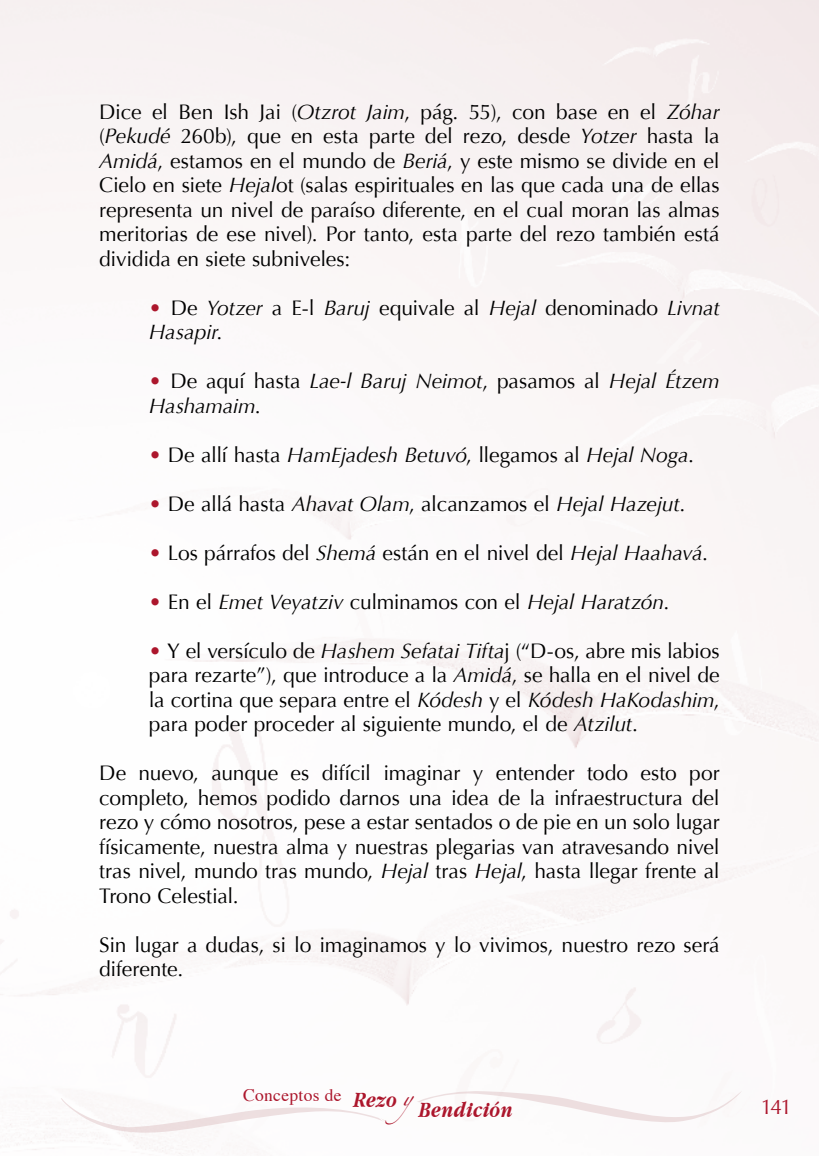
<style>
.page{position:relative;width:819px;height:1156px;background:#fff}
.page>*{position:absolute;margin:0;border:0;box-sizing:border-box;transform-origin:0 0}
.t1{font:italic 700 22.57px "Apple Garamond";letter-spacing:.02em;color:#ac162c}
.t2{font:21px/24.5px "Optima";letter-spacing:-.005em;color:#000;text-align:justify}
.t3{font:italic 21px/24.5px "Optima";letter-spacing:-.005em;color:#000}
.t4{font:21px "Optima";color:#ac162c}
.t5{font:17.5px "Times";letter-spacing:.02em;color:#ac162c}
.s1{font-style:italic}
.s2{font-style:normal;color:#ac162c}
.s3{font-style:normal}
.s4{color:#ac162c}
.s5{font-family:"Apple Garamond";font-weight:700;font-style:italic;font-size:22.57px}
.s6{font-family:"Zapfino"}
</style>
<div class="page">
<svg style="left:61px;top:1098px;width:326px;height:36px"></svg>
<svg style="left:417px;top:1090px;width:325px;height:33px"></svg>
<p class="t2" style="left:99px;top:100px;width:622px">Dice el Ben Ish Jai (<span class="s1">Otzrot Jaim</span>, pág. 55), con base en el <span class="s1">Zóhar </span>(<span class="s1">Pekudé</span> 260b), que en esta parte del rezo, desde <span class="s1">Yotzer</span> hasta la <span class="s1">Amidá</span>, estamos en el mundo de <span class="s1">Beriá</span>, y este mismo se divide en el Cielo en siete <span class="s1">Hejal</span>ot (salas espirituales en las que cada una de ellas representa un nivel de paraíso diferente, en el cual moran las almas meritorias de ese nivel). Por tanto, esta parte del rezo también está dividida en siete subniveles:</p>
<p class="t3" style="left:149px;top:295px;width:572px"><span class="s2">•</span> <span class="s3">De</span> Yotzer <span class="s3">a E-l</span> Baruj <span class="s3">equivale al</span> Hejal <span class="s3">denominado</span> Livnat<br>Hasapir<span class="s3">.</span></p>
<p class="t3" style="left:149px;top:369px;width:572px"><span class="s2">•</span> <span class="s3">De aquí hasta</span> Lae-l Baruj Neimot<span class="s3">, pasamos al</span> Hejal Étzem<br>Hashamaim<span class="s3">.</span></p>
<p class="t3" style="left:149px;top:442px;width:546px"><span class="s2">•</span> <span class="s3">De allí hasta</span> HamEjadesh Betuvó<span class="s3">, llegamos al</span> Hejal Noga<span class="s3">.</span></p>
<p class="t2" style="left:149px;top:492px;width:538px"><span class="s4">•</span> De allá hasta <span class="s1">Ahavat Olam</span>, alcanzamos el <span class="s1">Hejal Hazejut</span>.</p>
<p class="t2" style="left:149px;top:541px;width:560px"><span class="s4">•</span> Los párrafos del <span class="s1">Shemá</span> están en el nivel del <span class="s1">Hejal Haahavá</span>.</p>
<p class="t3" style="left:149px;top:589px;width:522px"><span class="s2">•</span> <span class="s3">En el</span> Emet Veyatziv <span class="s3">culminamos con el</span> Hejal Haratzón<span class="s3">.</span></p>
<p class="t2" style="left:149px;top:639px;width:572px"><span class="s4">•</span> Y el versículo de <span class="s1">Hashem Sefatai Tifta</span>j (“D-os, abre mis labios para rezarte”), que introduce a la <span class="s1">Amidá</span>, se halla en el nivel de la cortina que separa entre el <span class="s1">Kódesh</span> y el <span class="s1">Kódesh HaKodashim</span>, para poder proceder al siguiente mundo, el de <span class="s1">Atzilut</span>.</p>
<p class="t2" style="left:99px;top:761px;width:622px">De nuevo, aunque es difícil imaginar y entender todo esto por completo, hemos podido darnos una idea de la infraestructura del rezo y cómo nosotros, pese a estar sentados o de pie en un solo lugar físicamente, nuestra alma y nuestras plegarias van atravesando nivel tras nivel, mundo tras mundo, <span class="s1">Hejal</span> tras <span class="s1">Hejal</span>, hasta llegar frente al Trono Celestial.</p>
<p class="t2" style="left:99px;top:933px;width:622px">Sin lugar a dudas, si lo imaginamos y lo vivimos, nuestro rezo será diferente.</p>
<p class="t5" style="left:243px;top:1079px;width:189px">Conceptos de <span class="s5">Rezo</span> <span class="s6">y</span></p>
<p class="t1" style="left:419px;top:1096px;width:95px">Bendición</p>
<p class="t4" style="left:760px;top:1094px;width:33px">141</p>
</div>
